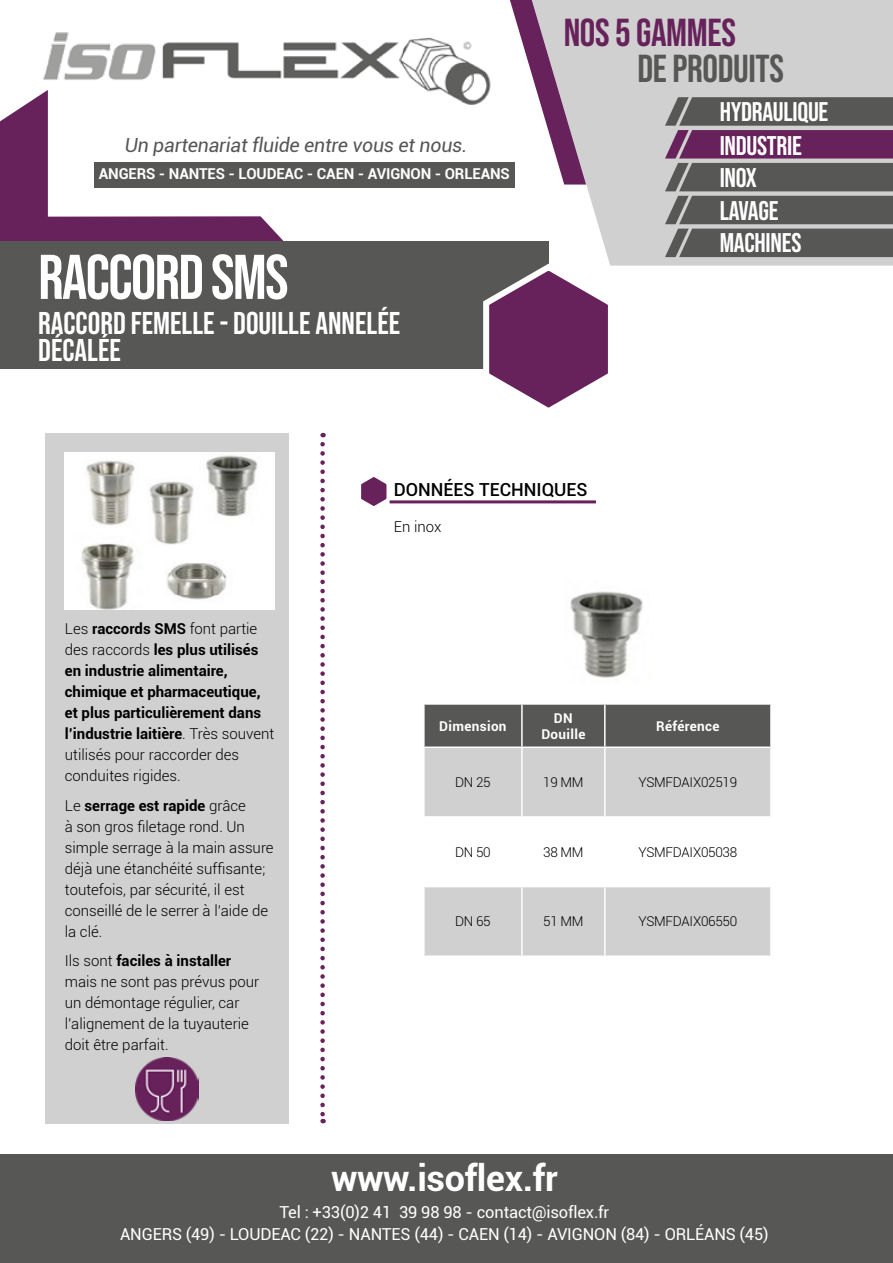
<style>
.page{position:relative;width:893px;height:1263px;background:#fff}
.page>*{position:absolute;margin:0;border:0;box-sizing:border-box;transform-origin:0 0}
.t1{font:63px "Bebas Neue";letter-spacing:-.025em;color:#fff}
.t2{font:39px "Bebas Neue";letter-spacing:-.01em;color:#67225b}
.t3{font:39px "Bebas Neue";letter-spacing:-.01em;color:#575756}
.t4{font:700 36px "Roboto";letter-spacing:-.01em;color:#fff}
.t5{font:31.5px/27px "Bebas Neue";color:#fff}
.t6{font:27px/32.7px "Bebas Neue";letter-spacing:-.01em;color:#fff}
.t7{font:italic 19.5px "Roboto";letter-spacing:-.01em;color:#575756}
.t8{font:500 18px "Roboto";color:#000}
.t9{font:16.5px/22px "Roboto";letter-spacing:-.01em;color:#fff;text-align:center}
.t10{font:300 15px/21px "Roboto";color:#000}
.t11{font:700 15px/21px "Roboto";color:#000}
.t12{font:700 15px "Roboto";letter-spacing:-.01em;color:#fff}
.t13{font:300 13.5px "Roboto";letter-spacing:-.02em;color:#000}
.t14{font:700 13.5px/16.2px "Roboto";letter-spacing:.025em;color:#fff;text-align:center}
.s1{font-weight:300}
.s2{font-weight:700}
</style>
<div class="page">
<div style="left:586px;top:0;width:307px;height:266px;background:#d0d0d0"></div>
<svg style="left:510px;top:0;width:76px;height:185px"></svg>
<img style="left:43px;top:32px;width:448px;height:73px">
<div style="left:94px;top:162px;width:420px;height:26px;background:#575756"></div>
<svg style="left:665px;top:97px;width:228px;height:160px;background:#6c6069"></svg>
<svg style="left:0;top:90px;width:307px;height:151px"></svg>
<div style="left:0;top:1154px;width:893px;height:109px;background:#575756"></div>
<div style="left:45px;top:433px;width:244px;height:690px;background:#d0d0d0"></div>
<div style="left:0;top:241px;width:549px;height:128px;background:#575756"></div>
<svg style="left:483px;top:260px;width:134px;height:148px"></svg>
<svg style="left:320px;top:444px;width:5px;height:679px"></svg>
<img style="left:136px;top:1058px;width:63px;height:63px">
<img style="left:65px;top:452px;width:209px;height:157px">
<svg style="left:361px;top:477px;width:30px;height:29px"></svg>
<hr style="left:390px;top:500px;width:206px;height:3px;background:#67225b">
<img style="left:570px;top:591px;width:73px;height:87px">
<div style="left:425px;top:705px;width:345px;height:41px;background:#575756"></div>
<div style="left:425px;top:748px;width:345px;height:207px;background:#d0d0d0"></div>
<svg style="left:425px;top:818px;width:345px;height:68px"></svg>
<hr style="left:521px;top:705px;width:2px;height:41px;background:#fff">
<hr style="left:604px;top:705px;width:2px;height:41px;background:#fff">
<hr style="left:521px;top:748px;width:2px;height:68px;background:#fff">
<hr style="left:604px;top:748px;width:2px;height:68px;background:#fff">
<hr style="left:521px;top:818px;width:2px;height:68px;background:#fff">
<hr style="left:604px;top:818px;width:2px;height:68px;background:#fff">
<hr style="left:521px;top:887px;width:2px;height:68px;background:#fff">
<hr style="left:604px;top:887px;width:2px;height:68px;background:#fff">
<hr style="left:423px;top:816px;width:99px;height:2px;background:#fff">
<hr style="left:522px;top:816px;width:83px;height:2px;background:#fff">
<hr style="left:605px;top:816px;width:167px;height:2px;background:#fff">
<hr style="left:423px;top:886px;width:99px;height:1px;background:#fff">
<hr style="left:522px;top:886px;width:83px;height:1px;background:#fff">
<hr style="left:605px;top:886px;width:167px;height:1px;background:#fff">
<h3 class="t7" style="left:125px;top:131px;width:344px">Un partenariat fluide entre vous et nous.</h3>
<p class="t12" style="left:99px;top:164px;width:412px">ANGERS - NANTES - LOUDEAC - CAEN - AVIGNON - ORLEANS</p>
<h1 class="t1" style="left:38px;top:241px;width:252px">RACCORD SMS</h1>
<h3 class="t5" style="left:38px;top:309px;width:363px">RACCORD FEMELLE - DOUILLE ANNELÉE<br>DÉCALÉE</h3>
<h2 class="t2" style="left:564px;top:11px;width:174px">NOS 5 GAMMES</h2>
<h2 class="t3" style="left:637px;top:46px;width:148px">DE PRODUITS</h2>
<h3 class="t6" style="left:720px;top:95px;width:110px">HYDRAULIQUE<br>INDUSTRIE<br>INOX<br>LAVAGE<br>MACHINES</h3>
<p class="t11" style="left:65px;top:618px;width:211px"><span class="s1">Les</span> raccords SMS <span class="s1">font partie des raccords</span> les plus utilisés en industrie alimentaire, chimique et pharmaceutique, et plus particulièrement dans l’industrie laitière<span class="s1">. Très souvent utilisés pour raccorder des conduites rigides.</span></p>
<p class="t10" style="left:65px;top:794px;width:210px">Le <span class="s2">serrage est rapide</span> grâce<br>à son gros filetage rond. Un simple serrage à la main assure déjà une étanchéité suffisante; toutefois, par sécurité, il est conseillé de le serrer à l’aide de la clé.</p>
<p class="t10" style="left:65px;top:950px;width:196px">Ils sont <span class="s2">faciles à installer </span>mais ne sont pas prévus pour un démontage régulier, car l’alignement de la tuyauterie doit être parfait.</p>
<p class="t8" style="left:394px;top:477px;width:195px">DONNÉES TECHNIQUES</p>
<p class="t10" style="left:394px;top:516px;width:49px">En inox</p>
<p class="t14" style="left:439px;top:717px;width:69px">Dimension</p>
<p class="t14" style="left:541px;top:709px;width:46px">DN<br>Douille</p>
<p class="t14" style="left:656px;top:717px;width:65px">Référence</p>
<p class="t13" style="left:455px;top:773px;width:37px">DN 25</p>
<p class="t13" style="left:543px;top:773px;width:42px">19 MM</p>
<p class="t13" style="left:638px;top:773px;width:100px">YSMFDAIX02519</p>
<p class="t13" style="left:455px;top:843px;width:37px">DN 50</p>
<p class="t13" style="left:543px;top:843px;width:42px">38 MM</p>
<p class="t13" style="left:638px;top:843px;width:100px">YSMFDAIX05038</p>
<p class="t13" style="left:455px;top:912px;width:37px">DN 65</p>
<p class="t13" style="left:543px;top:912px;width:42px">51 MM</p>
<p class="t13" style="left:638px;top:912px;width:100px">YSMFDAIX06550</p>
<h3 class="t4" style="left:331px;top:1153px;width:228px">www.isoflex.fr</h3>
<p class="t9" style="left:120px;top:1200px;width:650px">Tel : +33(0)2 41 39 98 98 - contact@isoflex.fr<br>ANGERS (49) - LOUDEAC (22) - NANTES (44) - CAEN (14) - AVIGNON (84) - ORLÉANS (45)</p>
</div>
